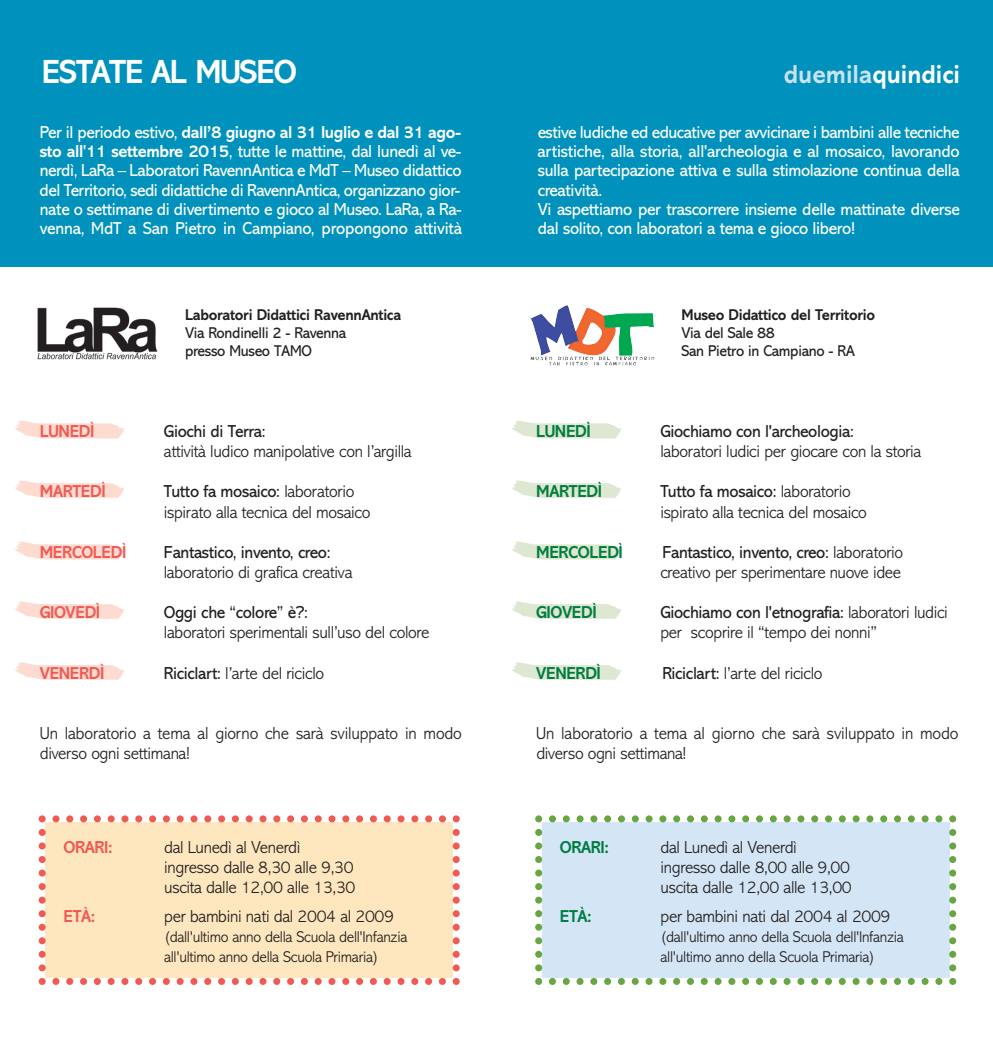
<style>
.page{position:relative;width:993px;height:1042px;background:#fff}
.page>*{position:absolute;margin:0;border:0;box-sizing:border-box;transform-origin:0 0}
.t1{font:700 33.77px "Abadi";letter-spacing:-.035em;color:#fff;scale:.95 1}
.t2{font:700 26.25px "Abadi";color:#fff;scale:.95 1}
.t3{font:300 17.5px/20.1px "Abadi";letter-spacing:-.02em;color:#231f20;scale:.95 1}
.t4{font:17.5px/19.2px "Abadi";letter-spacing:-.02em;color:#fff;text-align:justify;scale:.95 1}
.t5{font:17.5px "Abadi";letter-spacing:-.02em;color:#231f20;scale:.95 1}
.t6{font:700 17.5px "Abadi";letter-spacing:-.02em;color:#f05a53;scale:.95 1}
.t7{font:700 17.5px "Abadi";letter-spacing:-.02em;color:#007d41;scale:.95 1}
.t8{font:300 15.75px/19.2px "Abadi";letter-spacing:-.02em;color:#231f20;scale:.95 1}
.t9{font:15.75px/17.5px "Abadi";letter-spacing:-.02em;color:#231f20;scale:.95 1}
.t10{font:700 15.75px "Abadi";letter-spacing:-.02em;color:#231f20;scale:.95 1}
.s1{color:#c9e2ef}
.s2{font-weight:700}
.s3{font-weight:400}
</style>
<div class="page">
<img style="left:15px;top:420px;width:109px;height:19px">
<img style="left:512px;top:420px;width:109px;height:19px">
<img style="left:14px;top:480px;width:110px;height:18px">
<img style="left:511px;top:480px;width:110px;height:18px">
<img style="left:15px;top:541px;width:109px;height:19px">
<img style="left:512px;top:541px;width:109px;height:19px">
<img style="left:14px;top:601px;width:110px;height:18px">
<img style="left:511px;top:601px;width:110px;height:18px">
<img style="left:14px;top:662px;width:110px;height:18px">
<img style="left:511px;top:662px;width:110px;height:18px">
<div style="left:0;top:0;width:992px;height:267px;background:#0092bc"></div>
<div style="left:46px;top:822px;width:406px;height:156px;background:#fee7bf"></div>
<svg style="left:39px;top:829px;width:7px;height:142px"></svg>
<svg style="left:52px;top:815px;width:394px;height:7px"></svg>
<svg style="left:452px;top:829px;width:7px;height:142px"></svg>
<svg style="left:52px;top:978px;width:394px;height:7px"></svg>
<svg style="left:39px;top:978px;width:7px;height:7px"></svg>
<svg style="left:39px;top:815px;width:7px;height:7px"></svg>
<svg style="left:452px;top:815px;width:7px;height:7px"></svg>
<svg style="left:452px;top:978px;width:7px;height:7px"></svg>
<div style="left:542px;top:822px;width:406px;height:156px;background:#d4e6f6"></div>
<svg style="left:535px;top:829px;width:7px;height:142px"></svg>
<svg style="left:549px;top:815px;width:393px;height:7px"></svg>
<svg style="left:948px;top:829px;width:7px;height:142px"></svg>
<svg style="left:549px;top:978px;width:393px;height:7px"></svg>
<svg style="left:535px;top:978px;width:7px;height:7px"></svg>
<svg style="left:535px;top:815px;width:7px;height:7px"></svg>
<svg style="left:949px;top:815px;width:6px;height:7px"></svg>
<svg style="left:949px;top:978px;width:6px;height:7px"></svg>
<img style="left:37px;top:307px;width:121px;height:53px">
<img style="left:530px;top:305px;width:36px;height:50px">
<h1 class="t1" style="left:42px;top:60px;width:270px">ESTATE AL MUSEO</h1>
<h2 class="t2" style="left:783px;top:65px;width:187px"><span class="s1">duemila</span>quindici</h2>
<p class="t4" style="left:537px;top:124px;width:446px;text-align:left">estive ludiche ed educative per avvicinare i bambini alle tecniche artistiche, alla storia, all'archeologia e al mosaico, lavorando sulla partecipazione attiva e sulla stimolazione continua della creatività.<br>Vi aspettiamo per trascorrere insieme delle mattinate diverse dal solito, con laboratori a tema e gioco libero!</p>
<p class="t4" style="left:40px;top:124px;width:446px">Per il periodo estivo, <span class="s2">dall’8 giugno al 31 luglio e dal 31 ago&shy;sto all'11 settembre 2015</span>, tutte le mattine, dal lunedì al ve&shy;nerdì, LaRa – Laboratori RavennAntica e MdT – Museo didattico del Territorio, sedi didattiche di RavennAntica, organizzano gior&shy;nate o settimane di divertimento e gioco al Museo. LaRa, a Ra&shy;venna, MdT a San Pietro in Campiano, propongono attività</p>
<p class="t10" style="left:185px;top:310px;width:229px">Laboratori Didattici RavennAntica</p>
<p class="t9" style="left:185px;top:326px;width:171px">Via Rondinelli 2 - Ravenna presso Museo TAMO</p>
<p class="t6" style="left:40px;top:425px;width:59px">LUNEDÌ</p>
<p class="t5" style="left:164px;top:425px;width:108px">Giochi di Terra:</p>
<p class="t3" style="left:164px;top:444px;width:262px">attività ludico manipolative con l’argilla</p>
<p class="t6" style="left:40px;top:485px;width:71px">MARTEDÌ</p>
<p class="t3" style="left:164px;top:484px;width:219px"><span class="s3">Tutto fa mosaico:</span> laboratorio ispirato alla tecnica del mosaico</p>
<p class="t6" style="left:40px;top:546px;width:93px">MERCOLEDÌ</p>
<p class="t5" style="left:164px;top:546px;width:177px">Fantastico, invento, creo:</p>
<p class="t3" style="left:164px;top:565px;width:200px">laboratorio di grafica creativa</p>
<p class="t6" style="left:40px;top:606px;width:65px">GIOVEDÌ</p>
<p class="t5" style="left:164px;top:606px;width:153px">Oggi che “colore” è?:</p>
<p class="t3" style="left:164px;top:625px;width:281px">laboratori sperimentali sull’uso del colore</p>
<p class="t6" style="left:40px;top:666px;width:70px">VENERDÌ</p>
<p class="t3" style="left:164px;top:665px;width:170px"><span class="s3">Riciclart:</span> l’arte del riciclo</p>
<p class="t3" style="left:40px;top:726px;width:445px">Un laboratorio a tema al giorno che sarà sviluppato in modo diverso ogni settimana!</p>
<p class="t6" style="left:63px;top:841px;width:53px">ORARI:</p>
<p class="t3" style="left:164px;top:840px;width:203px">dal Lunedì al Venerdì ingresso dalle 8,30 alle 9,30 uscita dalle 12,00 alle 13,30</p>
<p class="t6" style="left:63px;top:910px;width:35px">ETÀ:</p>
<p class="t3" style="left:164px;top:909px;width:243px">per bambini nati dal 2004 al 2009</p>
<p class="t8" style="left:164px;top:930px;width:257px">(dall'ultimo anno della Scuola dell'Infanzia all'ultimo anno della Scuola Primaria)</p>
<p class="t10" style="left:681px;top:310px;width:205px">Museo Didattico del Territorio</p>
<p class="t9" style="left:681px;top:326px;width:184px">Via del Sale 88<br>San Pietro in Campiano - RA</p>
<p class="t7" style="left:536px;top:425px;width:59px">LUNEDÌ</p>
<p class="t5" style="left:660px;top:425px;width:205px">Giochiamo con l'archeologia:</p>
<p class="t3" style="left:660px;top:444px;width:276px">laboratori ludici per giocare con la storia</p>
<p class="t7" style="left:536px;top:485px;width:71px">MARTEDÌ</p>
<p class="t3" style="left:660px;top:484px;width:219px"><span class="s3">Tutto fa mosaico:</span> laboratorio ispirato alla tecnica del mosaico</p>
<p class="t7" style="left:536px;top:546px;width:93px">MERCOLEDÌ</p>
<p class="t3" style="left:660px;top:544px;width:257px"><span class="s3">Fantastico, invento, creo:</span> laboratorio creativo per sperimentare nuove idee</p>
<p class="t7" style="left:536px;top:606px;width:65px">GIOVEDÌ</p>
<p class="t3" style="left:660px;top:605px;width:304px"><span class="s3">Giochiamo con l'etnografia:</span> laboratori ludici per scoprire il “tempo dei nonni”</p>
<p class="t7" style="left:536px;top:666px;width:70px">VENERDÌ</p>
<p class="t3" style="left:662px;top:665px;width:170px"><span class="s3">Riciclart:</span> l’arte del riciclo</p>
<p class="t3" style="left:536px;top:726px;width:445px">Un laboratorio a tema al giorno che sarà sviluppato in modo diverso ogni settimana!</p>
<p class="t7" style="left:559px;top:841px;width:53px">ORARI:</p>
<p class="t3" style="left:660px;top:840px;width:203px">dal Lunedì al Venerdì ingresso dalle 8,00 alle 9,00 uscita dalle 12,00 alle 13,00</p>
<p class="t7" style="left:559px;top:910px;width:35px">ETÀ:</p>
<p class="t3" style="left:660px;top:909px;width:243px">per bambini nati dal 2004 al 2009</p>
<p class="t8" style="left:660px;top:930px;width:257px">(dall'ultimo anno della Scuola dell'Infanzia all'ultimo anno della Scuola Primaria)</p>
</div>
